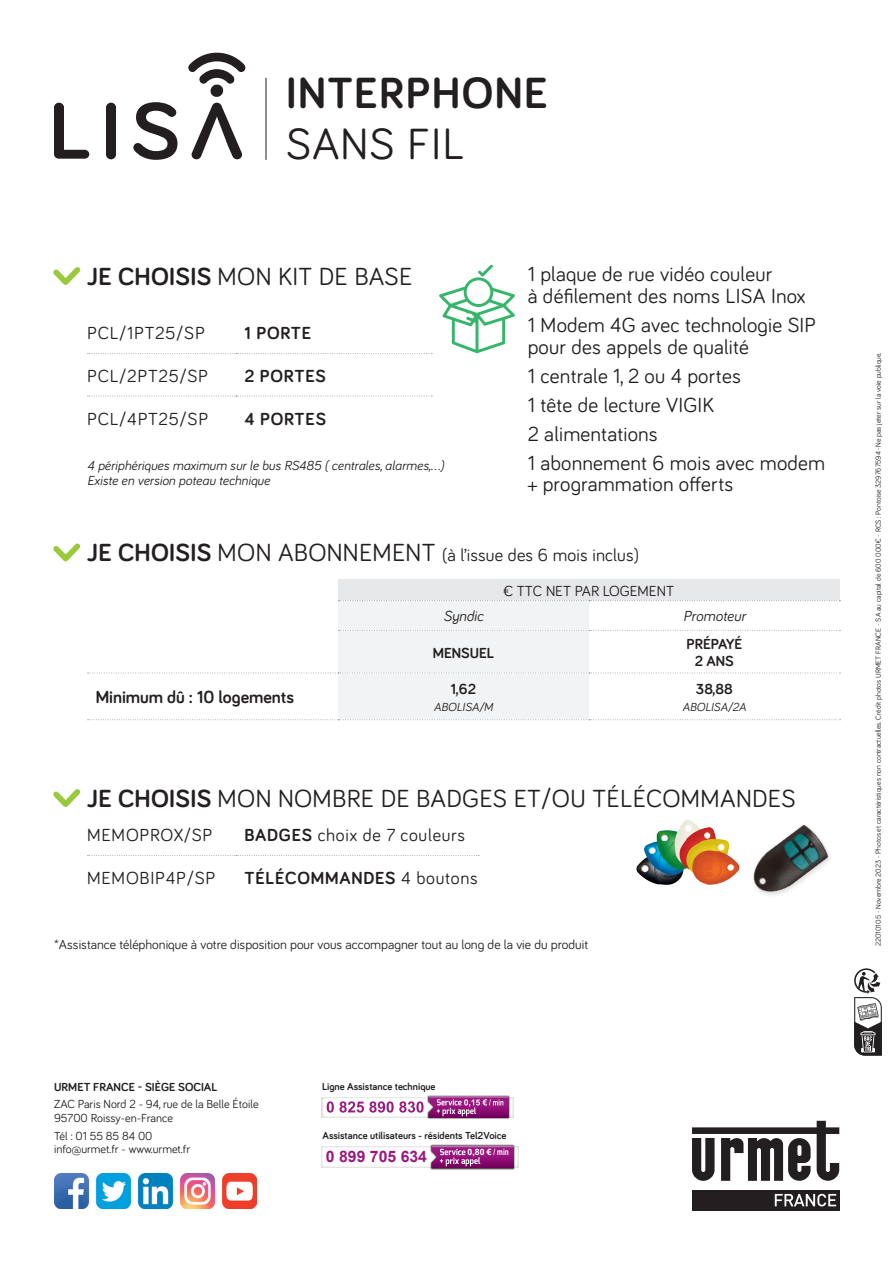
<style>
.page{position:relative;width:893px;height:1263px;background:#fff}
.page>*{position:absolute;margin:0;border:0;box-sizing:border-box;transform-origin:0 0}
.t1{font:700 45px "Bariol";letter-spacing:.03em;color:#231f20}
.t2{font:45px "Bariol";letter-spacing:.02em;color:#231f20}
.t3{font:25.5px "Bariol";letter-spacing:.01em;color:#231f20}
.t4{font:21px/29px "Bariol";letter-spacing:.01em;color:#231f20}
.t5{font:18px "Bariol";letter-spacing:.04em;color:#231f20}
.t6{font:18px "Bariol";letter-spacing:.01em;color:#231f20}
.t7{font:700 18px "Bariol";letter-spacing:.04em;color:#231f20}
.t8{font:700 18px "Bariol";color:#231f20}
.t9{font:700 15.75px "Arial";color:#9c1881}
.t10{font:700 15px/16.5px "Bariol";color:#231f20;text-align:center}
.t11{font:15px "Bariol";color:#231f20}
.t12{font:italic 15px "Bariol";color:#231f20}
.t13{font:italic 13.5px/15px "Bariol";color:#231f20}
.t14{font:13.5px "Bariol";color:#231f20}
.t15{font:12px/13.5px "Bariol";color:#231f20}
.t16{font:700 12px "Bariol";color:#231f20}
.t17{font:italic 12px "Bariol";color:#231f20}
.t18{font:700 10.5px "Bariol";color:#231f20}
.t19{font:700 8.7px "Arial";color:#fff}
.t20{font:7.5px "Bariol";color:#231f20}
.s1{font-weight:700}
.s2{font-weight:700;font-size:25.5px}
.s3{font-size:25.5px}
.s4{font-weight:400}
</style>
<div class="page">
<div style="left:338px;top:579px;width:502px;height:22px;background:#e6e7e9"></div>
<svg style="left:88px;top:600px;width:752px;height:120px"></svg>
<svg style="left:88px;top:353px;width:344px;height:1px"></svg>
<svg style="left:88px;top:396px;width:344px;height:1px"></svg>
<svg style="left:88px;top:855px;width:391px;height:1px"></svg>
<svg style="left:54px;top:103px;width:35px;height:56px"></svg>
<div style="left:106px;top:103px;width:10px;height:56px;background:#231f20;border-radius:5px"></div>
<svg style="left:133px;top:102px;width:44px;height:58px"></svg>
<svg style="left:188px;top:53px;width:58px;height:106px"></svg>
<div style="left:692px;top:1190px;width:147px;height:20px;background:#231f20"></div>
<svg style="left:692px;top:1121px;width:147px;height:60px"></svg>
<svg style="left:775px;top:1194px;width:61px;height:12px"></svg>
<hr style="left:266px;top:78px;width:1px;height:82px;background:#231f20">
<svg style="left:53px;top:543px;width:28px;height:19px"></svg>
<img style="left:636px;top:820px;width:104px;height:65px">
<svg style="left:53px;top:789px;width:28px;height:18px"></svg>
<svg style="left:53px;top:267px;width:28px;height:18px"></svg>
<svg style="left:439px;top:265px;width:76px;height:88px"></svg>
<img style="left:753px;top:824px;width:77px;height:71px">
<img style="left:55px;top:1174px;width:202px;height:35px">
<svg style="left:322px;top:1097px;width:192px;height:20px"></svg>
<img style="left:427px;top:1095px;width:84px;height:24px">
<svg style="left:327px;top:1096px;width:182px;height:22px"></svg>
<img style="left:430px;top:1144px;width:86px;height:26px">
<svg style="left:432px;top:1146px;width:82px;height:22px;background:#9b2e86"></svg>
<svg style="left:854px;top:968px;width:28px;height:88px"></svg>
<h1 class="t1" style="left:286px;top:62px;width:263px">INTERPHONE</h1>
<h1 class="t2" style="left:286px;top:114px;width:180px">SANS FIL</h1>
<p class="t3" style="left:87px;top:259px;width:327px"><span class="s1">JE CHOISIS</span> MON KIT DE BASE</p>
<p class="t4" style="left:528px;top:262px;width:279px;line-height:21.8px">1 plaque de rue vidéo couleur<br>à défilement des noms LISA Inox</p>
<p class="t4" style="left:528px;top:313px;width:290px;line-height:21.8px">1 Modem 4G avec technologie SIP pour des appels de qualité</p>
<p class="t4" style="left:528px;top:360px;width:299px">1 centrale 1, 2 ou 4 portes<br>1 tête de lecture VIGIK<br>2 alimentations<br>1 abonnement 6 mois avec modem</p>
<p class="t4" style="left:528px;top:469px;width:207px">+ programmation offerts</p>
<p class="t5" style="left:87px;top:321px;width:119px">PCL/1PT25/SP</p>
<p class="t7" style="left:244px;top:321px;width:68px">1 PORTE</p>
<p class="t5" style="left:87px;top:364px;width:122px">PCL/2PT25/SP</p>
<p class="t7" style="left:244px;top:363px;width:83px">2 PORTES</p>
<p class="t5" style="left:87px;top:406px;width:123px">PCL/4PT25/SP</p>
<p class="t7" style="left:244px;top:406px;width:83px">4 PORTES</p>
<p class="t13" style="left:87px;top:457px;width:359px">4 périphériques maximum sur le bus RS485 ( centrales, alarmes,...)<br>Existe en version poteau technique</p>
<p class="t6" style="left:87px;top:543px;width:554px"><span class="s2">JE CHOISIS</span> <span class="s3">MON ABONNEMENT</span> (à l’issue des 6 mois inclus)</p>
<p class="t11" style="left:504px;top:580px;width:172px">€ TTC NET PAR LOGEMENT</p>
<p class="t8" style="left:96px;top:685px;width:200px">Minimum dû : 10 logements</p>
<p class="t12" style="left:443px;top:606px;width:41px">Syndic</p>
<p class="t12" style="left:683px;top:606px;width:64px">Promoteur</p>
<p class="t10" style="left:433px;top:644px;width:63px">MENSUEL</p>
<p class="t10" style="left:686px;top:635px;width:57px">PRÉPAYÉ<br>2 ANS</p>
<p class="t10" style="left:451px;top:680px;width:27px">1,62</p>
<p class="t17" style="left:434px;top:698px;width:61px">ABOLISA/M</p>
<p class="t10" style="left:696px;top:680px;width:38px">38,88</p>
<p class="t17" style="left:682px;top:698px;width:65px">ABOLISA/2A</p>
<p class="t3" style="left:87px;top:781px;width:710px"><span class="s1">JE CHOISIS</span> MON NOMBRE DE BADGES ET/OU TÉLÉCOMMANDES</p>
<p class="t5" style="left:87px;top:823px;width:127px">MEMOPROX/SP</p>
<p class="t5" style="left:244px;top:823px;width:222px"><span class="s1">BADGES</span> choix de 7 couleurs</p>
<p class="t5" style="left:87px;top:866px;width:130px">MEMOBIP4P/SP</p>
<p class="t7" style="left:244px;top:866px;width:235px">TÉLÉCOMMANDES <span class="s4">4 boutons</span></p>
<p class="t14" style="left:54px;top:935px;width:535px">*Assistance téléphonique à votre disposition pour vous accompagner tout au long de la vie du produit</p>
<p class="t16" style="left:54px;top:1078px;width:165px">URMET FRANCE - SIÈGE SOCIAL</p>
<p class="t15" style="left:54px;top:1097px;width:206px">ZAC Paris Nord 2 - 94, rue de la Belle Étoile<br>95700 Roissy-en-France</p>
<p class="t15" style="left:54px;top:1128px;width:137px">Tél : 01 55 85 84 00 info@urmet.fr - www.urmet.fr</p>
<p class="t18" style="left:322px;top:1079px;width:115px">Ligne Assistance technique</p>
<p class="t18" style="left:322px;top:1128px;width:185px">Assistance utilisateurs - résidents Tel2Voice</p>
<p class="t9" style="left:326px;top:1146px;width:103px">0 899 705 634</p>
<p class="t19" style="left:468px;top:1146px;width:43px">0,80 € / min</p>
<p class="t20" style="left:873px;top:946px;width:595px;rotate:-90deg">22010105 - Novembre 2023 - Photos et caractéristiques non contractuelles. Crédit photos URMET FRANCE - SA au capital de 600 000€ - RCS : Pontoise 329767594 -Ne pas jeter sur la voie publique.</p>
</div>
